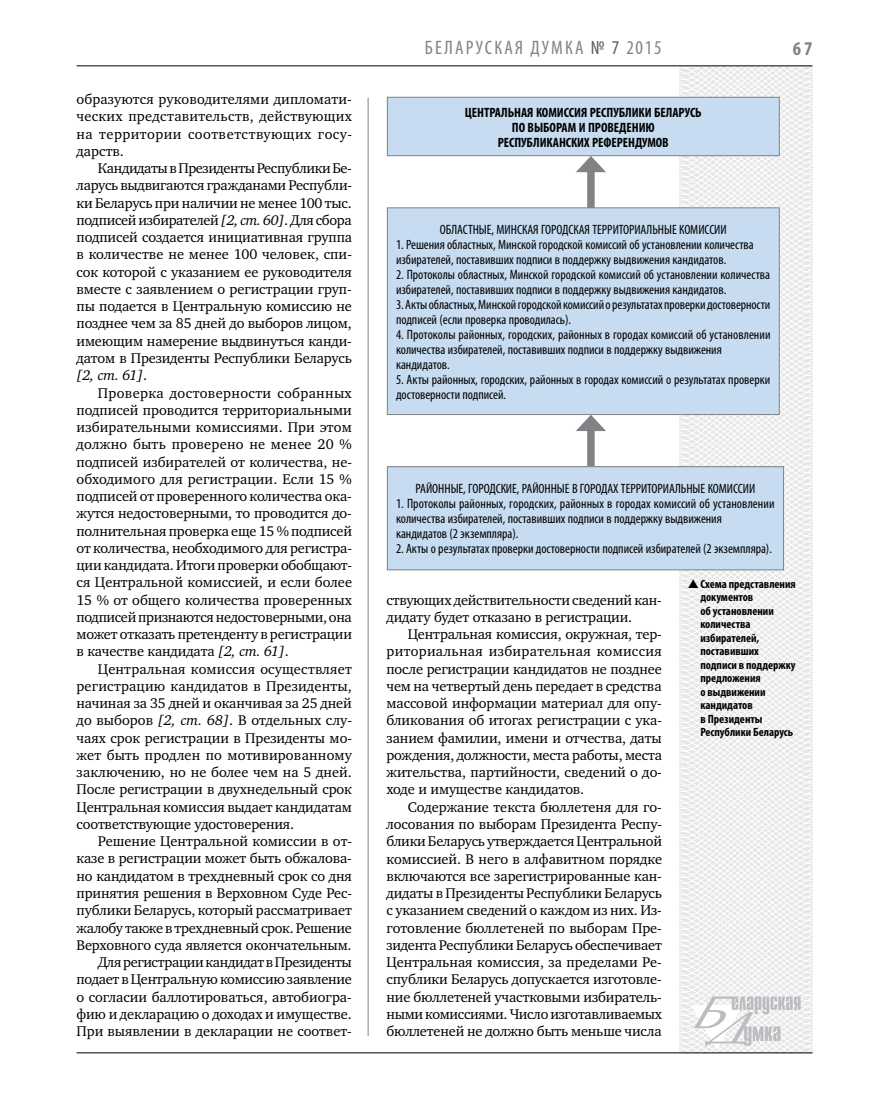
<style>
.page{position:relative;width:872px;height:1106px;background:#fff}
.page>*{position:absolute;margin:0;border:0;box-sizing:border-box;transform-origin:0 0}
.t1{font:condensed 19.5px "Myriad Pro";letter-spacing:.11em;color:#808285}
.t2{font:700 condensed 19.5px "Myriad Pro";color:#808285}
.t3{font:14.4px/17.2px "Charter C";letter-spacing:-.01em;color:#000;text-align:justify}
.t4{font:condensed 13.5px/15px "Myriad Pro";letter-spacing:-.005em;color:#000}
.t5{font:700 condensed 13.5px/15px "Myriad Pro";letter-spacing:-.005em;color:#000}
.t6{font:700 condensed 12px/13.5px "Myriad Pro";color:#000}
.s1{font-style:italic}
.s2{color:#58595b}
</style>
<div class="page">
<hr style="left:368px;top:98px;width:1px;height:938px;background:#808285">
<svg style="left:621px;top:65px;width:192px;height:989px"></svg>
<svg style="left:691px;top:996px;width:109px;height:53px"></svg>
<hr style="left:77px;top:65px;width:735px;height:1px;background:#000">
<hr style="left:77px;top:1052px;width:735px;height:1px;background:#000">
<div style="left:587px;top:425px;width:7px;height:60px;background:#808285"></div>
<svg style="left:576px;top:415px;width:30px;height:16px"></svg>
<div style="left:387px;top:466px;width:396px;height:104px;background:#c7dbf1"></div>
<div style="left:387px;top:466px;width:396px;height:104px;border:1px solid #808285"></div>
<div style="left:587px;top:166px;width:7px;height:59px;background:#808285"></div>
<svg style="left:576px;top:156px;width:30px;height:16px"></svg>
<div style="left:387px;top:97px;width:392px;height:59px;background:#c7dbf1"></div>
<div style="left:387px;top:97px;width:392px;height:59px;border:1px solid #808285"></div>
<div style="left:387px;top:208px;width:392px;height:206px;background:#c7dbf1"></div>
<div style="left:387px;top:208px;width:392px;height:207px;border:1px solid #808285"></div>
<svg style="left:688px;top:579px;width:23px;height:10px"></svg>
<p class="t3" style="left:77px;top:91px;width:277px">образуются руководителями дипломати&shy;ческих представительств, действующих на территории соответствующих госу&shy;дарств.</p>
<p class="t3" style="left:77px;top:160px;width:277px;text-indent:21px">Кандидаты в Президенты Республики Бе&shy;ларусь выдвигаются гражданами Республи&shy;ки Беларусь при наличии не менее 100 тыс. подписей избирателей <span class="s1">[2, ст. 60]</span>. Для сбора подписей создается инициативная группа в количестве не менее 100 человек, спи&shy;сок которой с указанием ее руководителя вместе с заявлением о регистрации груп&shy;пы подается в Центральную комиссию не позднее чем за 85 дней до выборов лицом, имеющим намерение выдвинуться канди&shy;датом в Президенты Республики Беларусь <span class="s1">[2, ст. 61]</span>.</p>
<p class="t3" style="left:77px;top:384px;width:277px;text-indent:21px">Проверка достоверности собранных подписей проводится территориальными избирательными комиссиями. При этом должно быть проверено не менее 20 % подписей избирателей от количества, не&shy;обходимого для регистрации. Если 15 % подписей от проверенного количества ока&shy;жутся недостоверными, то проводится до&shy;полнительная проверка еще 15 % подписей от количества, необходимого для регистра&shy;ции кандидата. Итоги проверки обобщают&shy;ся Центральной комиссией, и если более 15 % от общего количества проверенных подписей признаются недостоверными, она может отказать претенденту в регистрации в качестве кандидата <span class="s1">[2, ст. 61]</span>.</p>
<p class="t3" style="left:77px;top:660px;width:277px;text-indent:21px">Центральная комиссия осуществляет регистрацию кандидатов в Президенты, начиная за 35 дней и оканчивая за 25 дней до выборов <span class="s1">[2, ст. 68]</span>. В отдельных слу&shy;чаях срок регистрации в Президенты мо&shy;жет быть продлен по мотивированному заключению, но не более чем на 5 дней.<br>После регистрации в двухнедельный срок Центральная комиссия выдает кандидатам соответствующие удостоверения.</p>
<p class="t3" style="left:77px;top:833px;width:277px;text-align:right">Решение Центральной комиссии в от&shy;казе в регистрации может быть обжалова&shy;но кандидатом в трехдневный срок со дня принятия решения в Верховном Суде Рес&shy;публики Беларусь, который рассматривает жалобу также в трехдневный срок. Решение Верховного суда является окончательным.<br>Для регистрации кандидат в Президенты подает в Центральную комиссию заявление о согласии баллотироваться, автобиогра&shy;фию и декларацию о доходах и имуществе.<br>При выявлении в декларации не соответ-</p>
<h1 class="t1" style="left:425px;top:36px;width:238px">БЕЛАРУСКАЯ ДУМКА <span class="s2">№ 7</span> 2015</h1>
<h1 class="t2" style="left:793px;top:37px;width:21px">67</h1>
<p class="t5" style="left:465px;top:104px;width:99px">ЦЕНТРАЛЬНАЯ КОМИССИ</p>
<p class="t5" style="left:512px;top:104px;width:191px;text-indent:69px">Я РЕСПУБЛИКИ БЕЛАРУСЬ<br>ПО ВЫБОРАМ ИПРОВ</p>
<p class="t5" style="left:498px;top:119px;width:166px;text-indent:116px">ЕДЕНИЮ<br>РЕСПУБЛИКАНСКИХ РЕФЕРЕНДУМОВ</p>
<p class="t4" style="left:440px;top:221px;width:265px">ОБЛАСТНЫЕ, МИНСКАЯ ГОРОДСКАЯ ТЕРРИТОРИАЛЬНЫЕ КОМИССИИ</p>
<p class="t4" style="left:396px;top:236px;width:359px">1. Решения областных, Минской городской комиссий об установлении количества избирателей, поставивших подписи в поддержку выдвижения кандидатов.</p>
<p class="t4" style="left:396px;top:266px;width:376px">2. Протоколы областных, Минской городской комиссий об установлении количества избирателей, поставивших подписи в поддержку выдвижения кандидатов.</p>
<p class="t4" style="left:396px;top:296px;width:376px">3. Акты областных, Минской городской комиссий о результатах проверки достоверности подписей (если проверка проводилась).</p>
<p class="t4" style="left:396px;top:326px;width:376px">4. Протоколы районных, городских, районных в городах комиссий об установлении количества избирателей, поставивших подписи в поддержку выдвижения кандидатов.</p>
<p class="t4" style="left:396px;top:371px;width:375px">5. Акты районных, городских, районных в городах комиссий о результатах проверки достоверности подписей.</p>
<p class="t4" style="left:415px;top:481px;width:318px">РАЙОННЫЕ, ГОРОДСКИЕ, РАЙОННЫЕ В ГОРОДАХ ТЕРРИТОРИАЛЬНЫЕ КОМИССИИ</p>
<p class="t4" style="left:396px;top:496px;width:380px">1. Протоколы районных, городских, районных в городах комиссий об установлении количества избирателей, поставивших подписи в поддержку выдвижения кандидатов (2 экземпляра).</p>
<p class="t4" style="left:396px;top:541px;width:377px">2. Акты о результатах проверки достоверности подписей избирателей (2 экземпляра).</p>
<p class="t3" style="left:386px;top:591px;width:277px">ствующих действительности сведений кан&shy;дидату будет отказано в регистрации.</p>
<p class="t3" style="left:386px;top:626px;width:277px;text-indent:21px">Центральная комиссия, окружная, тер&shy;риториальная избирательная комиссия после регистрации кандидатов не позднее чем на четвертый день передает в средства массовой информации материал для опу&shy;бликования об итогах регистрации с ука&shy;занием фамилии, имени и отчества, даты рождения, должности, места работы, места жительства, партийности, сведений о до&shy;ходе и имуществе кандидатов.</p>
<p class="t3" style="left:386px;top:798px;width:277px;text-indent:21px">Содержание текста бюллетеня для го&shy;лосования по выборам Президента Респу&shy;блики Беларусь утверждается Центральной комиссией. В него в алфавитном порядке включаются все зарегистрированные кан&shy;дидаты в Президенты Республики Беларусь с указанием сведений о каждом из них. Из&shy;готовление бюллетеней по выборам Пре&shy;зидента Республики Беларусь обеспечивает Центральная комиссия, за пределами Ре&shy;спублики Беларусь допускается изготовле&shy;ние бюллетеней участковыми избиратель&shy;ными комиссиями. Число изготавливаемых бюллетеней не должно быть меньше числа</p>
<p class="t6" style="left:700px;top:577px;width:97px">Схема представления документов<br>об установлении количества избирателей, поставивших подписи в поддержку предложения<br>о выдвижении кандидатов<br>в Президенты<br>Республики Беларусь</p>
</div>
